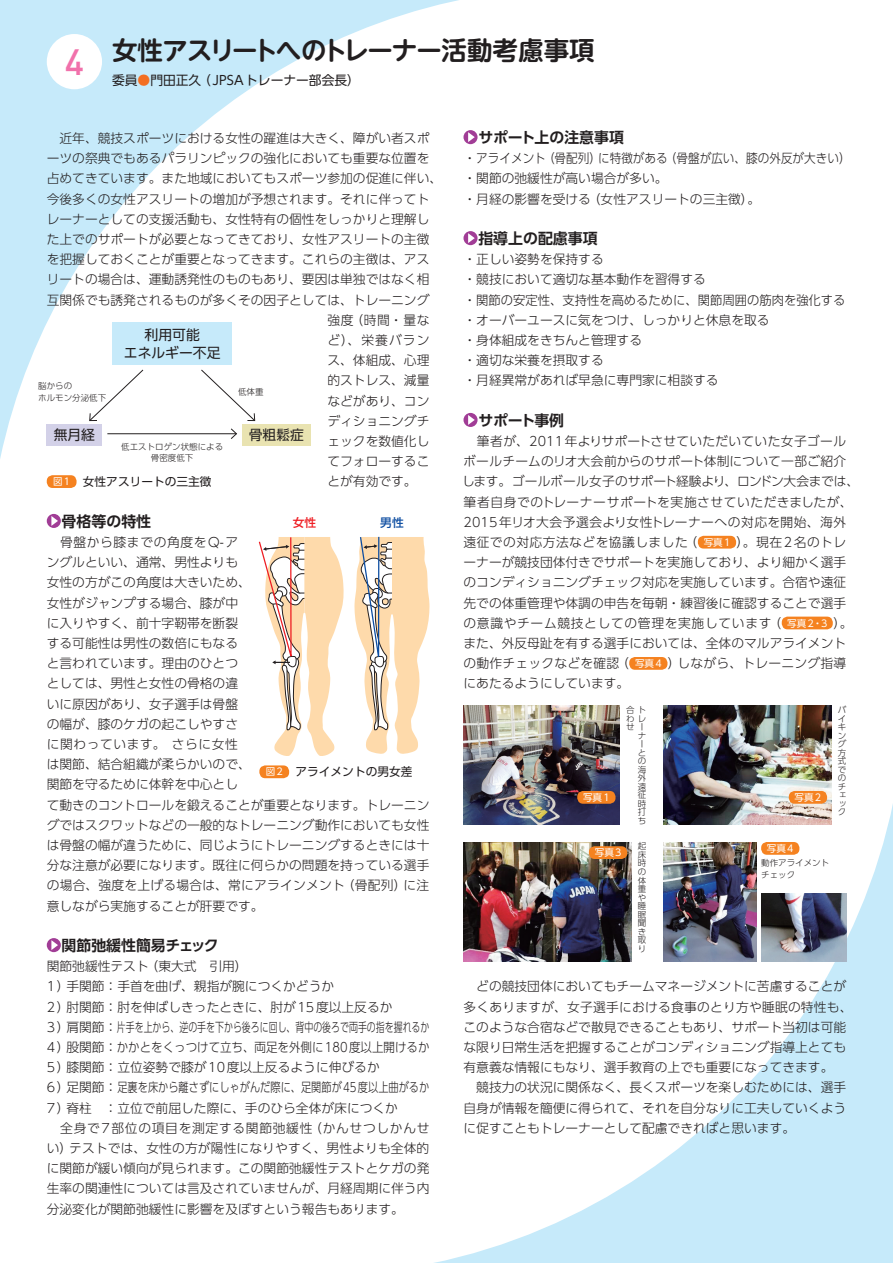
<style>
.page{position:relative;width:893px;height:1263px;background:#fff}
.page>*{position:absolute;margin:0;border:0;box-sizing:border-box;transform-origin:0 0}
.t1{font:700 25.5px "UD Shin M Go Pro De";letter-spacing:-.035em;color:#221e1f}
.t2{font:700 14.85px "UD Shin Go Pro De";color:#221e1f}
.t3{font:13.8px/18.1px "UD Shin Go Pro";color:#221e1f;text-align:center}
.t4{font:300 12.75px/20.2px "UD Shin Go Pro";color:#221e1f}
.t5{font:12.75px "UD Shin Go Pro";color:#221e1f}
.t6{font:11.7px "UD Shin Go Pro";color:#221e1f}
.t7{font:500 11.7px "UD Shin Go Pro";color:#ee1d23}
.t8{font:500 11.7px "UD Shin Go Pro";color:#0d4da1}
.t9{font:9.6px "UD Shin Go Pro";letter-spacing:.06em;color:#fff}
.t10{font:300 8.55px/8.6px "UD Shin Go Pro";color:#221e1f}
.s1{font-family:"DIN Pro";font-weight:500;font-size:36.15px;color:#f171ab}
.s2{color:#f36e21}
.s3{font-size:9.6px;color:#fff}
.s4{font-weight:400;font-size:9.6px;color:#fff}
</style>
<div class="page">
<svg style="left:0;top:0;width:477px;height:459px"></svg>
<svg style="left:434px;top:705px;width:459px;height:558px"></svg>
<div style="left:47px;top:514px;width:14px;height:14px;background:#a13d96;border-radius:50%"></div>
<svg style="left:51px;top:516px;width:7px;height:10px"></svg>
<div style="left:47px;top:938px;width:14px;height:14px;background:#a13d96;border-radius:50%"></div>
<svg style="left:51px;top:940px;width:7px;height:10px"></svg>
<svg style="left:463px;top:130px;width:15px;height:14px"></svg>
<svg style="left:468px;top:132px;width:7px;height:10px"></svg>
<svg style="left:463px;top:231px;width:15px;height:14px"></svg>
<svg style="left:468px;top:233px;width:7px;height:10px"></svg>
<svg style="left:463px;top:413px;width:15px;height:14px"></svg>
<svg style="left:468px;top:415px;width:7px;height:10px"></svg>
<div style="left:698px;top:536px;width:38px;height:13px;background:#f58220;border-radius:6px"></div>
<div style="left:782px;top:617px;width:51px;height:12px;background:#f58220;border-radius:6px"></div>
<div style="left:629px;top:657px;width:38px;height:13px;background:#f58220;border-radius:6px"></div>
<div style="left:259px;top:765px;width:30px;height:13px;background:#f58220;border-radius:6px"></div>
<div style="left:47px;top:475px;width:30px;height:13px;background:#f58220;border-radius:6px"></div>
<div style="left:113px;top:322px;width:119px;height:43px;background:#c6eafa"></div>
<div style="left:47px;top:424px;width:55px;height:21px;background:#d3d1e8"></div>
<div style="left:242px;top:424px;width:68px;height:21px;background:#e9e3b1"></div>
<svg style="left:89px;top:369px;width:55px;height:53px"></svg>
<svg style="left:200px;top:369px;width:56px;height:53px"></svg>
<hr style="left:107px;top:433px;width:129px;height:1px;background:#231f20">
<svg style="left:230px;top:428px;width:8px;height:12px"></svg>
<img style="left:463px;top:706px;width:157px;height:119px">
<img style="left:663px;top:706px;width:168px;height:119px">
<img style="left:463px;top:842px;width:168px;height:119px">
<img style="left:663px;top:842px;width:94px;height:119px">
<img style="left:761px;top:893px;width:85px;height:68px">
<div style="left:577px;top:791px;width:38px;height:13px;background:#f58220;border-radius:6px"></div>
<div style="left:589px;top:846px;width:38px;height:13px;background:#f58220;border-radius:6px"></div>
<div style="left:789px;top:791px;width:38px;height:13px;background:#f58220;border-radius:6px"></div>
<div style="left:761px;top:842px;width:38px;height:13px;background:#f58220;border-radius:6px"></div>
<svg style="left:354px;top:536px;width:76px;height:218px"></svg>
<svg style="left:258px;top:537px;width:86px;height:219px"></svg>
<div style="left:47px;top:34px;width:55px;height:55px;background:#fff;border-radius:50%"></div>
<h1 class="t1" style="left:65px;top:29px;width:531px"><span class="s1">4</span> 女性アスリートへのトレーナー活動考慮事項</h1>
<p class="t5" style="left:112px;top:69px;width:249px">委員<span class="s2">●</span>門田正久（ JPSAトレーナー部会長）</p>
<p class="t4" style="left:47px;top:128px;width:384px">　近年、競技スポーツにおける女性の躍進は大きく、障がい者スポ</p>
<p class="t4" style="left:47px;top:148px;width:384px">ーツの祭典でもあるパラリンピックの強化においても重要な位置を</p>
<p class="t4" style="left:47px;top:168px;width:397px">占めてきています。また地域においてもスポーツ参加の促進に伴い、</p>
<p class="t4" style="left:47px;top:188px;width:384px">今後多くの女性アスリートの増加が予想されます。それに伴ってト</p>
<p class="t4" style="left:47px;top:208px;width:384px">レーナーとしての支援活動も、女性特有の個性をしっかりと理解し</p>
<p class="t4" style="left:47px;top:229px;width:384px">た上でのサポートが必要となってきており、女性アスリートの主徴</p>
<p class="t4" style="left:47px;top:249px;width:384px">を把握しておくことが重要となってきます。これらの主徴は、アス</p>
<p class="t4" style="left:47px;top:269px;width:384px">リートの場合は、運動誘発性のものもあり、要因は単独ではなく相</p>
<p class="t4" style="left:47px;top:289px;width:384px">互関係でも誘発されるものが多くその因子としては、トレーニング</p>
<p class="t4" style="left:327px;top:309px;width:104px">強度（時間・量な</p>
<p class="t4" style="left:327px;top:330px;width:104px">ど）、栄養バラン</p>
<p class="t4" style="left:327px;top:350px;width:104px">ス、体組成、心理</p>
<p class="t4" style="left:327px;top:370px;width:104px">的ストレス、減量</p>
<p class="t4" style="left:327px;top:390px;width:104px">などがあり、コン</p>
<p class="t4" style="left:327px;top:410px;width:104px">ディショニングチ</p>
<p class="t4" style="left:327px;top:431px;width:104px">ェックを数値化し</p>
<p class="t4" style="left:327px;top:451px;width:104px">てフォローするこ</p>
<p class="t4" style="left:327px;top:471px;width:91px">とが有効です。</p>
<p class="t2" style="left:62px;top:509px;width:91px">骨格等の特性</p>
<p class="t4" style="left:47px;top:532px;width:384px">　骨盤から膝までの角度をQ-ア<br>ングルといい、通常、男性よりも<br>女性の方がこの角度は大きいため、<br>女性がジャンプする場合、膝が中<br>に入りやすく、前十字靭帯を断裂<br>する可能性は男性の数倍にもなる<br>と言われています。理由のひとつ<br>としては、男性と女性の骨格の違<br>いに原因があり、女子選手は骨盤<br>の幅が、膝のケガの起こしやすさ<br>に関わっています。 さらに女性<br>は関節、結合組織が柔らかいので、<br>関節を守るために体幹を中心とし<br>て動きのコントロールを鍛えることが重要となります。トレーニングではスクワットなどの一般的なトレーニング動作においても女性は骨盤の幅が違うために、同じようにトレーニングするときには十分な注意が必要になります。既往に何らかの問題を持っている選手の場合、強度を上げる場合は、常にアラインメント（骨配列）に注意しながら実施することが肝要です。</p>
<p class="t2" style="left:62px;top:933px;width:159px">関節弛緩性簡易チェック</p>
<p class="t4" style="left:47px;top:956px;width:384px">関節弛緩性テスト（東大式　引用）<br>1）手関節：手首を曲げ、親指が腕につくかどうか<br>2）肘関節：肘を伸ばしきったときに、肘が15度以上反るか<br>3）肩関節：片手を上から、逆の手を下から後ろに回し、背中の後ろで両手の指を握れるか4）股関節：かかとをくっつけて立ち、両足を外側に180度以上開けるか5）膝関節：立位姿勢で膝が10度以上反るように伸びるか<br>6）足関節：足裏を床から離さずにしゃがんだ際に、足関節が45度以上曲がるか7）脊柱　：立位で前屈した際に、手のひら全体が床につくか<br>　全身で7部位の項目を測定する関節弛緩性（かんせつしかんせい）テストでは、女性の方が陽性になりやすく、男性よりも全体的に関節が緩い傾向が見られます。この関節弛緩性テストとケガの発生率の関連性については言及されていませんが、月経周期に伴う内分泌変化が関節弛緩性に影響を及ぼすという報告もあります。</p>
<p class="t3" style="left:124px;top:325px;width:98px">利用可能<br>エネルギー不足</p>
<p class="t10" style="left:38px;top:380px;width:70px;line-height:11.7px">脳からの<br>ホルモン分泌低下</p>
<p class="t10" style="left:238px;top:387px;width:27px">低体重</p>
<p class="t3" style="left:54px;top:425px;width:43px">無月経</p>
<p class="t3" style="left:249px;top:425px;width:57px">骨粗鬆症</p>
<p class="t10" style="left:121px;top:440px;width:104px;line-height:11.7px;text-align:center">低エストロゲン状態による骨密度低下</p>
<p class="t6" style="left:53px;top:472px;width:160px"><span class="s3">図1</span> 女性アスリートの三主徴</p>
<p class="t7" style="left:293px;top:513px;width:25px">女性</p>
<p class="t8" style="left:380px;top:513px;width:25px">男性</p>
<p class="t6" style="left:266px;top:762px;width:148px"><span class="s3">図2</span> アライメントの男女差</p>
<p class="t2" style="left:478px;top:125px;width:147px">サポート上の注意事項</p>
<p class="t4" style="left:463px;top:148px;width:389px">・アライメント（骨配列）に特徴がある（骨盤が広い、膝の外反が大きい）・関節の弛緩性が高い場合が多い。<br>・月経の影響を受ける（女性アスリートの三主徴）。</p>
<p class="t2" style="left:478px;top:226px;width:121px">指導上の配慮事項</p>
<p class="t4" style="left:463px;top:249px;width:384px">・正しい姿勢を保持する<br>・競技において適切な基本動作を習得する<br>・関節の安定性、支持性を高めるために、関節周囲の筋肉を強化する・オーバーユースに気をつけ、しっかりと休息を取る<br>・身体組成をきちんと管理する<br>・適切な栄養を摂取する<br>・月経異常があれば早急に専門家に相談する</p>
<p class="t2" style="left:478px;top:408px;width:87px">サポート事例</p>
<p class="t4" style="left:462px;top:431px;width:399px">　筆者が、2011年よりサポートさせていただいていた女子ゴールボールチームのリオ大会前からのサポート体制について一部ご紹介します。ゴールボール女子のサポート経験より、ロンドン大会までは、筆者自身でのトレーナーサポートを実施させていただきましたが、2015年リオ大会予選会より女性トレーナーへの対応を開始、海外遠征での対応方法などを協議しました（ <span class="s4">写真1</span> ）。現在2名のトレーナーが競技団体付きでサポートを実施しており、より細かく選手のコンディショニングチェック対応を実施しています。合宿や遠征先での体重管理や体調の申告を毎朝・練習後に確認することで選手の意識やチーム競技としての管理を実施しています（ <span class="s4">写真2・3</span> ）。また、外反母趾を有する選手においては、全体のマルアライメントの動作チェックなどを確認（ <span class="s4">写真4</span> ）しながら、トレーニング指導にあたるようにしています。</p>
<p class="t9" style="left:583px;top:789px;width:28px">写真1</p>
<p class="t10" style="left:626px;top:705px;width:21px">合トわ<br>せー</p>
<p class="t10" style="left:638px;top:710px;width:9px;line-height:17px">レナ</p>
<p class="t10" style="left:638px;top:739px;width:10px">ーとの海外遠征時打ち</p>
<p class="t9" style="left:795px;top:789px;width:28px">写真2</p>
<p class="t10" style="left:838px;top:705px;width:10px">バイキング方式でのチェック</p>
<p class="t9" style="left:595px;top:845px;width:28px">写真3</p>
<p class="t10" style="left:638px;top:842px;width:10px;text-align:justify">起床時の体重や睡眠聞き取り</p>
<p class="t9" style="left:767px;top:840px;width:28px">写真4</p>
<p class="t10" style="left:761px;top:857px;width:70px;line-height:11.7px">動作アライメントチェック</p>
<p class="t4" style="left:463px;top:976px;width:390px">　どの競技団体においてもチームマネージメントに苦慮することが多くありますが、女子選手における食事のとり方や睡眠の特性も、このような合宿などで散見できることもあり、サポート当初は可能な限り日常生活を把握することがコンディショニング指導上とても有意義な情報にもなり、選手教育の上でも重要になってきます。　　競技力の状況に関係なく、長くスポーツを楽しむためには、選手自身が情報を簡便に得られて、それを自分なりに工夫していくように促すこともトレーナーとして配慮できればと思います。</p>
</div>
